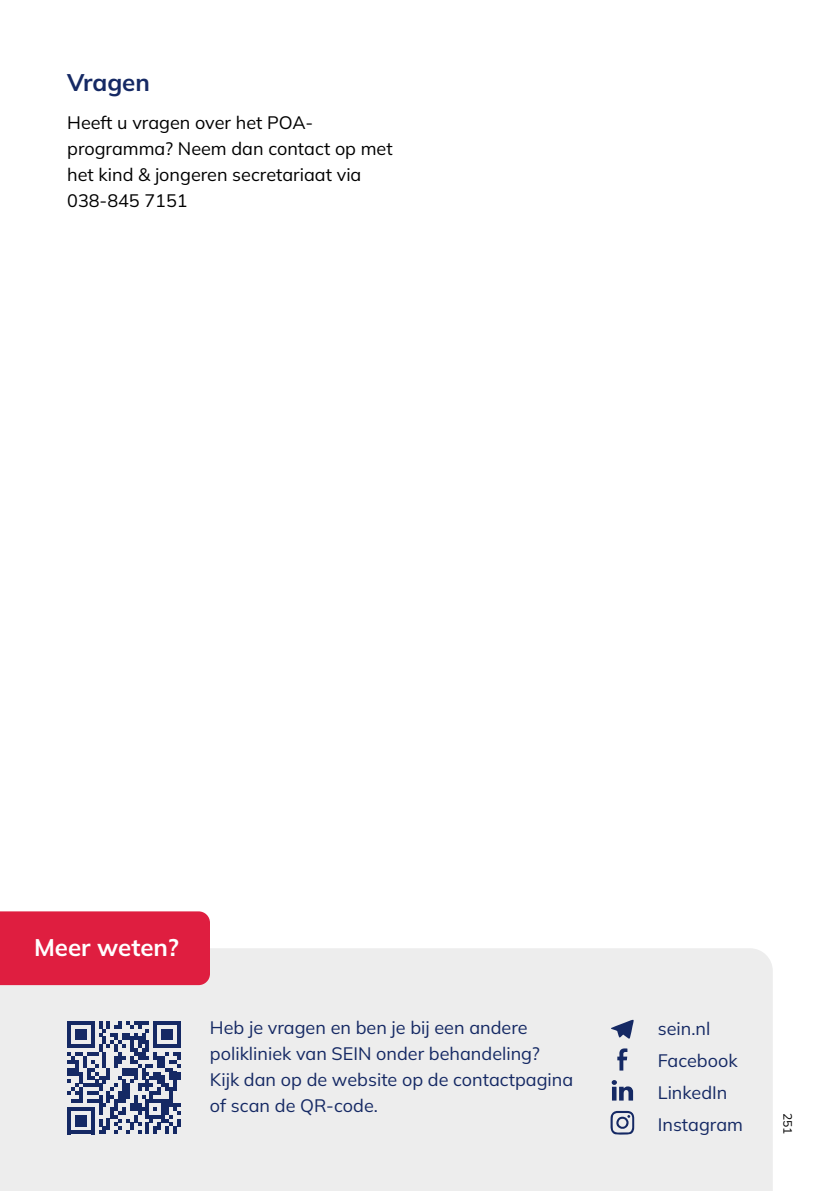
<style>
.page{position:relative;width:840px;height:1191px;background:#fff}
.page>*{position:absolute;margin:0;border:0;box-sizing:border-box;transform-origin:0 0}
.P_Labeltekst{font:700 24px "Mulish";color:#fff}
.H3_Tussenkop{font:700 24px "Mulish";color:#152964}
.P_Kader_platte_tekst{font:18px/26px "Mulish";color:#152964}
.P_Basistekst{font:18px/26px "Mulish";color:#000}
.P_Kader_socials{font:18px/32px "Mulish";color:#152964}
.t1{font:12px "Mulish";color:#000}
</style>
<div class="page">
<div style="left:0;top:948px;width:772px;height:243px;background:#ededed"></div>
<div style="left:0;top:911px;width:210px;height:74px;background:#df1e40"></div>
<svg style="left:610px;top:1019px;width:23px;height:19px"></svg>
<svg style="left:617px;top:1048px;width:10px;height:22px"></svg>
<svg style="left:611px;top:1080px;width:21px;height:20px"></svg>
<svg style="left:610px;top:1111px;width:24px;height:23px"></svg>
<svg style="left:67px;top:1021px;width:114px;height:113px;background:#7c86a5"></svg>
<h3 class="H3_Tussenkop" style="left:67px;top:66px;width:84px">Vragen</h3>
<p class="P_Basistekst" style="left:67px;top:109px;width:327px">Heeft u vragen over het POA&shy;programma? Neem dan contact op met het kind &amp; jongeren secretariaat via<br>038-845 7151</p>
<p class="P_Labeltekst" style="left:34px;top:930px;width:146px">Meer weten?</p>
<p class="P_Kader_platte_tekst" style="left:210px;top:1014px;width:364px">Heb je vragen en ben je bij een andere polikliniek van SEIN onder behandeling?<br>Kijk dan op de website op de contactpagina of scan de QR-code.</p>
<p class="P_Kader_socials" style="left:657px;top:1011px;width:87px">sein.nl<br>Facebook<br>LinkedIn<br>Instagram</p>
<p class="t1" style="left:795px;top:1112px;width:23px;rotate:90deg">251</p>
</div>
